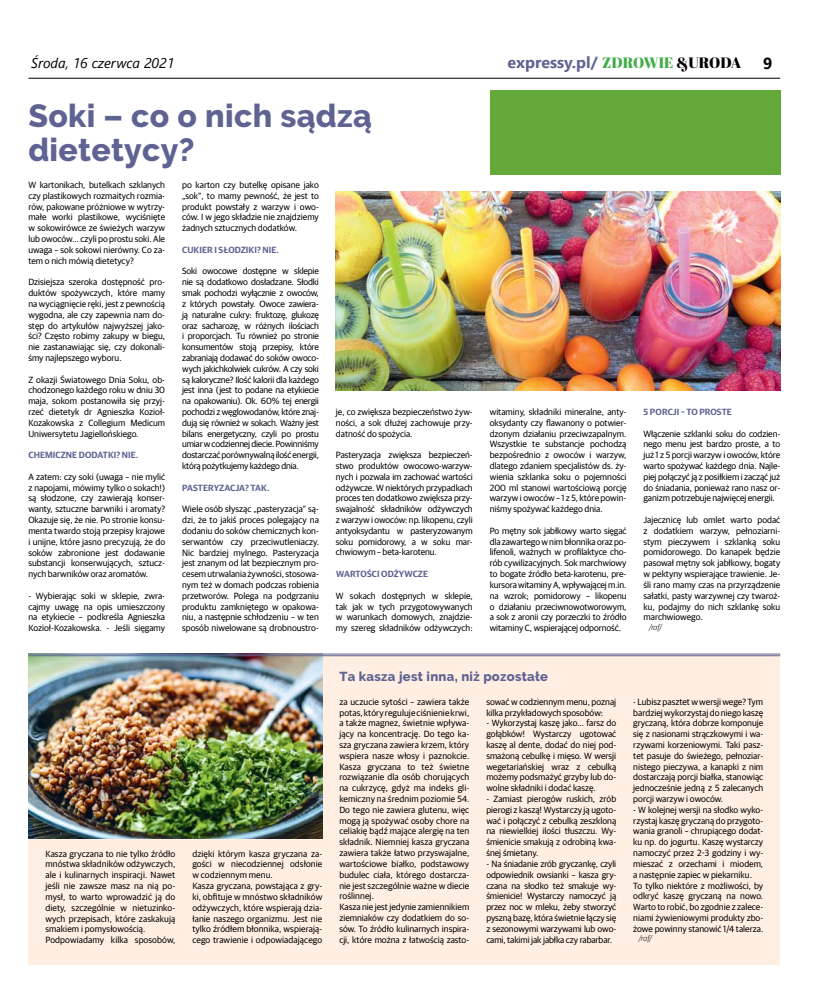
<style>
.page{position:relative;width:820px;height:993px;background:#fff}
.page>*{position:absolute;margin:0;border:0;box-sizing:border-box;transform-origin:0 0}
.t1{font:800 32px/34px "Rising Sun";letter-spacing:.01em;color:#5e6392}
.t2{font:700 16px "Segoe UI";color:#5e6392}
.t3{font:700 16px "Segoe UI";color:#000}
.t4{font:italic 14px "Segoe UI";color:#000}
.t5{font:800 13px "Rising Sun";letter-spacing:.02em;color:#5e6392}
.t6{font:9px/10.8px "Guardian Sans";color:#000;text-align:justify}
.t7{font:600 9px "Guardian Sans";letter-spacing:.01em;color:#5e6392}
.t8{font:italic 300 8px "Guardian Sans";letter-spacing:-.01em;color:#000}
.s1{font-family:"Abril Fatface";font-weight:400;font-size:15px;color:#41ad49}
.s2{font-family:"Abril Fatface";font-weight:400;font-size:15px;color:#000}
</style>
<div class="page">
<hr style="left:28px;top:78px;width:752px;height:1px;background:#000">
<div style="left:28px;top:653px;width:752px;height:311px;background:#ffeee2"></div>
<img style="left:28px;top:654px;width:294px;height:183px">
<hr style="left:28px;top:653px;width:752px;height:1px;background:#5e6392">
<hr style="left:28px;top:655px;width:752px;height:1px;background:#5e6392">
<div style="left:490px;top:90px;width:290px;height:84px;background:#65a83a"></div>
<img style="left:336px;top:192px;width:444px;height:198px">
<h3 class="t4" style="left:31px;top:50px;width:144px">Środa, 16 czerwca 2021</h3>
<h2 class="t2" style="left:507px;top:48px;width:235px">expressy.pl/ <span class="s1">ZDROWIE</span> <span class="s2">&amp;URODA</span></h2>
<h2 class="t3" style="left:762px;top:48px;width:11px">9</h2>
<h1 class="t1" style="left:28px;top:99px;width:345px">Soki – co o nich sądzą dietetycy?</h1>
<p class="t6" style="left:28px;top:179px;width:138px">W kartonikach, butelkach szklanych czy plastikowych rozmaitych rozmia&shy;rów, pakowane próżniowe w wytrzy&shy;małe worki plastikowe, wyciśnięte w sokowirówce ze świeżych warzyw lub owoców... czyli po prostu soki. Ale uwaga – sok sokowi nierówny. Co za&shy;tem o nich mówią dietetycy?</p>
<p class="t6" style="left:28px;top:276px;width:138px">Dzisiejsza szeroka dostępność pro&shy;duktów spożywczych, które mamy na wyciągnięcie ręki, jest z pewnością wygodna, ale czy zapewnia nam do&shy;stęp do artykułów najwyższej jako&shy;ści? Często robimy zakupy w biegu, nie zastanawiając się, czy dokonali&shy;śmy najlepszego wyboru.</p>
<p class="t6" style="left:28px;top:373px;width:138px">Z okazji Światowego Dnia Soku, ob&shy;chodzonego każdego roku w dniu 30 maja, sokom postanowiła się przyj&shy;rzeć dietetyk dr Agnieszka Kozioł-Kozakowska z Collegium Medicum Uniwersytetu Jagiellońskiego.</p>
<p class="t7" style="left:28px;top:448px;width:111px">CHEMICZNE DODATKI? NIE.</p>
<p class="t6" style="left:28px;top:470px;width:138px">A zatem: czy soki (uwaga – nie mylić z napojami, mówimy tylko o sokach!) są słodzone, czy zawierają konser&shy;wanty, sztuczne barwniki i aromaty?<br>Okazuje się, że nie. Po stronie konsu&shy;menta twardo stoją przepisy krajowe i unijne, które jasno precyzują, że do soków zabronione jest dodawanie substancji konserwujących, sztucz&shy;nych barwników oraz aromatów.</p>
<p class="t6" style="left:28px;top:589px;width:138px">- Wybierając soki w sklepie, zwra&shy;cajmy uwagę na opis umieszczony na etykiecie – podkreśla Agnieszka Kozioł-Kozakowska. - Jeśli sięgamy</p>
<p class="t6" style="left:182px;top:179px;width:138px">po karton czy butelkę opisane jako „sok”, to mamy pewność, że jest to produkt powstały z warzyw i owo&shy;ców. I w jego składzie nie znajdziemy żadnych sztucznych dodatków.</p>
<p class="t7" style="left:182px;top:243px;width:98px">CUKIER I SŁODZIKI? NIE.</p>
<p class="t6" style="left:182px;top:265px;width:138px">Soki owocowe dostępne w sklepie nie są dodatkowo dosładzane. Słodki smak pochodzi wyłącznie z owoców, z których powstały. Owoce zawiera&shy;ją naturalne cukry: fruktozę, glukozę oraz sacharozę, w różnych ilościach i proporcjach. Tu również po stronie konsumentów stoją przepisy, które zabraniają dodawać do soków owoco&shy;wych jakichkolwiek cukrów. A czy soki są kaloryczne? Ilość kalorii dla każdego jest inna (jest to podane na etykiecie na opakowaniu). Ok. 60% tej energii pochodzi z węglowodanów, które znaj&shy;dują się również w sokach. Ważny jest bilans energetyczny, czyli po prostu umiar wcodziennej diecie. Powinniśmy dostarczać porównywalną ilość energii, którą pożytkujemy każdego dnia.</p>
<p class="t7" style="left:182px;top:481px;width:88px">PASTERYZACJA? TAK.</p>
<p class="t6" style="left:182px;top:503px;width:138px">Wiele osób słysząc „pasteryzacja” są&shy;dzi, że to jakiś proces polegający na dodaniu do soków chemicznych kon&shy;serwantów czy przeciwutleniaczy.<br>Nic bardziej mylnego. Pasteryzacja jest znanym od lat bezpiecznym pro&shy;cesem utrwalania żywności, stosowa&shy;nym też w domach podczas robienia przetworów. Polega na podgrzaniu produktu zamkniętego w opakowa&shy;niu, a następnie schłodzeniu – w ten sposób niwelowane są drobnoustro-</p>
<p class="t6" style="left:336px;top:405px;width:138px">je, co zwiększa bezpieczeństwo żyw&shy;ności, a sok dłużej zachowuje przy&shy;datność do spożycia.</p>
<p class="t6" style="left:336px;top:449px;width:138px">Pasteryzacja zwiększa bezpieczeń&shy;stwo produktów owocowo-warzyw&shy;nych i pozwala im zachować wartości odżywcze. W niektórych przypadkach proces ten dodatkowo zwiększa przy&shy;swajalność składników odżywczych z warzyw i owoców: np. likopenu, czyli antyoksydantu w pasteryzowanym soku pomidorowy, a w soku mar&shy;chwiowym – beta-karotenu.</p>
<p class="t7" style="left:336px;top:567px;width:94px">WARTOŚCI ODŻYWCZE</p>
<p class="t6" style="left:336px;top:589px;width:138px">W sokach dostępnych w sklepie, tak jak w tych przygotowywanych w warunkach domowych, znajdzie&shy;my szereg składników odżywczych:</p>
<p class="t6" style="left:489px;top:405px;width:138px">witaminy, składniki mineralne, anty&shy;oksydanty czy flawanony o potwier&shy;dzonym działaniu przeciwzapalnym.<br>Wszystkie te substancje pochodzą bezpośrednio z owoców i warzyw, dlatego zdaniem specjalistów ds. ży&shy;wienia szklanka soku o pojemności 200 ml stanowi wartościową porcję warzyw i owoców – 1 z 5, które powin&shy;niśmy spożywać każdego dnia.</p>
<p class="t6" style="left:489px;top:524px;width:138px">Po mętny sok jabłkowy warto sięgać dla zawartego wnim błonnika oraz po&shy;lifenoli, ważnych w profilaktyce cho&shy;rób cywilizacyjnych. Sok marchwiowy to bogate źródło beta-karotenu, pre&shy;kursora witaminy A, wpływającej m.in. na wzrok; pomidorowy – likopenu o działaniu przeciwnowotworowym, a sok z aronii czy porzeczki to źródło witaminy C, wspierającej odporność.</p>
<h3 class="t5" style="left:339px;top:668px;width:210px">Ta kasza jest inna, niż pozostałe</h3>
<p class="t7" style="left:643px;top:405px;width:90px">5 PORCJI – TO PROSTE</p>
<p class="t6" style="left:643px;top:427px;width:138px">Włączenie szklanki soku do codzien&shy;nego menu jest bardzo proste, a to już 1 z 5 porcji warzyw i owoców, które warto spożywać każdego dnia. Najle&shy;piej połączyć ją z posiłkiem i zacząć już do śniadania, ponieważ rano nasz or&shy;ganizm potrzebuje najwięcej energii.</p>
<p class="t6" style="left:643px;top:513px;width:138px">Jajecznicę lub omlet warto podać z dodatkiem warzyw, pełnoziarni&shy;stym pieczywem i szklanką soku pomidorowego. Do kanapek będzie pasował mętny sok jabłkowy, bogaty w pektyny wspierające trawienie. Je&shy;śli rano mamy czas na przyrządzenie sałatki, pasty warzywnej czy twaroż&shy;ku, podajmy do nich szklankę soku marchwiowego.</p>
<p class="t8" style="left:649px;top:621px;width:14px">/raf/</p>
<p class="t6" style="left:45px;top:847px;width:131px;text-align:left">Kasza gryczana to nie tylko źródło mnóstwa składników odżywczych, ale i kulinarnych inspiracji. Nawet jeśli nie zawsze masz na nią po&shy;mysł, to warto wprowadzić ją do diety, szczególnie w nietuzinko&shy;wych przepisach, które zaskakują smakiem i pomysłowością.<br>Podpowiadamy kilka sposobów,</p>
<p class="t6" style="left:192px;top:847px;width:131px;text-align:left">dzięki którym kasza gryczana za&shy;gości w niecodziennej odsłonie w codziennym menu.<br>Kasza gryczana, powstająca z gry&shy;ki, obfituje w mnóstwo składników odżywczych, które wspierają dzia&shy;łanie naszego organizmu. Jest nie tylko źródłem błonnika, wspierają&shy;cego trawienie i odpowiadającego</p>
<p class="t6" style="left:339px;top:695px;width:131px;text-align:left">za uczucie sytości – zawiera także potas, który reguluje ciśnienie krwi, a także magnez, świetnie wpływa&shy;jący na koncentrację. Do tego ka&shy;sza gryczana zawiera krzem, który wspiera nasze włosy i paznokcie.<br>Kasza gryczana to też świetne rozwiązanie dla osób chorujących na cukrzycę, gdyż ma indeks gli&shy;kemiczny na średnim poziomie 54.<br>Do tego nie zawiera glutenu, więc mogą ją spożywać osoby chore na celiakię bądź mające alergię na ten składnik. Niemniej kasza gryczana zawiera także łatwo przyswajalne, wartościowe białko, podstawowy budulec ciała, którego dostarcza&shy;nie jest szczególnie ważne w diecie roślinnej.<br>Kasza nie jest jedynie zamiennikiem ziemniaków czy dodatkiem do so&shy;sów. To źródło kulinarnych inspira&shy;cji, które można z łatwością zasto-</p>
<p class="t6" style="left:486px;top:695px;width:131px">sować w codziennym menu, poznaj kilka przykładowych sposobów:</p>
<p class="t6" style="left:486px;top:717px;width:131px">- Wykorzystaj kaszę jako… farsz do gołąbków! Wystarczy ugotować kaszę al dente, dodać do niej pod&shy;smażoną cebulkę i mięso. W wersji wegetariańskiej wraz z cebulką możemy podsmażyć grzyby lub do&shy;wolne składniki i dodać kaszę.</p>
<p class="t6" style="left:486px;top:792px;width:131px">- Zamiast pierogów ruskich, zrób pierogi z kaszą! Wystarczy ją ugoto&shy;wać i połączyć z cebulką zeszkloną na niewielkiej ilości tłuszczu. Wy&shy;śmienicie smakują z odrobiną kwa&shy;śnej śmietany.</p>
<p class="t6" style="left:486px;top:857px;width:131px">- Na śniadanie zrób gryczankę, czyli odpowiednik owsianki – kasza gry&shy;czana na słodko też smakuje wy&shy;śmienicie! Wystarczy namoczyć ją przez noc w mleku, żeby stworzyć pyszną bazę, która świetnie łączy się z sezonowymi warzywami lub owo&shy;cami, takimi jak jabłka czy rabarbar.</p>
<p class="t6" style="left:633px;top:695px;width:131px">- Lubisz pasztet w wersji wege? Tym bardziej wykorzystaj do niego kaszę gryczaną, która dobrze komponuje się z nasionami strączkowymi i wa&shy;rzywami korzeniowymi. Taki pasz&shy;tet pasuje do świeżego, pełnoziar&shy;nistego pieczywa, a kanapki z nim dostarczają porcji białka, stanowiąc jednocześnie jedną z 5 zalecanych porcji warzyw i owoców.</p>
<p class="t6" style="left:633px;top:803px;width:131px;text-align:left">- W kolejnej wersji na słodko wyko&shy;rzystaj kaszę gryczaną do przygoto&shy;wania granoli – chrupiącego dodat&shy;ku np. do jogurtu. Kaszę wystarczy namoczyć przez 2-3 godziny i wy&shy;mieszać z orzechami i miodem, a następnie zapiec w piekarniku.<br>To tylko niektóre z możliwości, by odkryć kaszę gryczaną na nowo.<br>Warto to robić, bo zgodnie z zalece&shy;niami żywieniowymi produkty zbo&shy;żowe powinny stanowić 1/4 talerza.</p>
<p class="t8" style="left:638px;top:932px;width:15px">/raf/</p>
</div>
